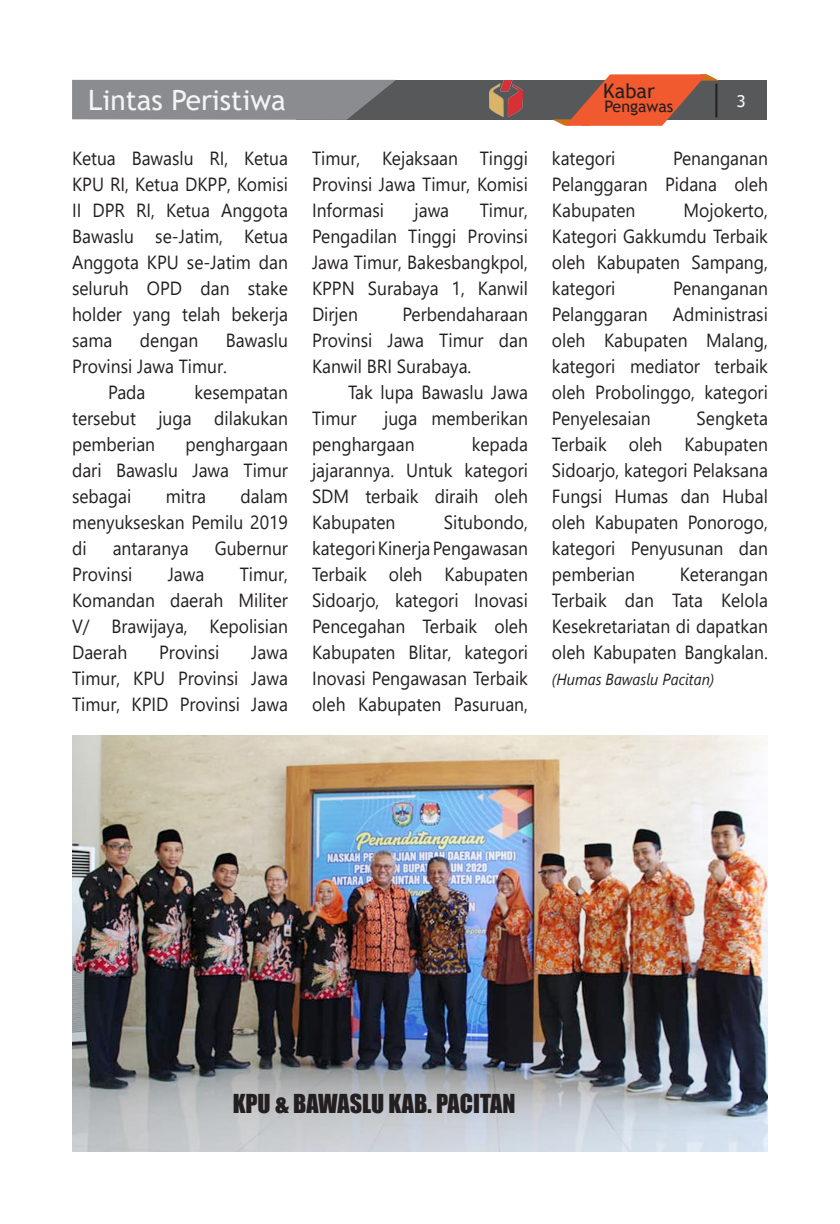
<style>
.page{position:relative;width:840px;height:1224px;background:#fff}
.page>*{position:absolute;margin:0;border:0;box-sizing:border-box;transform-origin:0 0}
.t1{font:28px "Trebuchet MS";color:#f5f5f6}
.t2{font:24px "Impact";color:#231f20}
.t3{font:20px "Trebuchet MS";color:#231f20}
.t4{font:19px/26px "Segoe UI";color:#231f20;text-align:justify;scale:.92 1}
.t5{font:italic 16px "Segoe UI";color:#231f20;scale:.92 1}
.t6{font:16px "Trebuchet MS";color:#231f20}
.t7{font:16px "Tahoma";color:#fff}
</style>
<div class="page">
<div style="left:296px;top:80px;width:470px;height:39px;background:#57585a"></div>
<svg style="left:72px;top:80px;width:324px;height:40px;background:#87898c"></svg>
<svg style="left:551px;top:74px;width:167px;height:52px"></svg>
<img style="left:489px;top:80px;width:33px;height:37px">
<img style="left:72px;top:736px;width:695px;height:416px">
<p class="t3" style="left:603px;top:79px;width:53px">Kabar</p>
<p class="t6" style="left:604px;top:97px;width:70px">Pengawas</p>
<p class="t1" style="left:88px;top:83px;width:199px">Lintas Peristiwa</p>
<p class="t7" style="left:736px;top:90px;width:10px">3</p>
<p class="t4" style="left:72px;top:144px;width:236px">Ketua Bawaslu RI, Ketua KPU RI, Ketua DKPP, Komisi II DPR RI, Ketua Anggota Bawaslu se-Jatim, Ketua Anggota KPU se-Jatim dan seluruh OPD dan stake holder yang telah bekerja sama</p>
<p class="t4" style="left:72px;top:326px;width:236px;text-indent:154px">Bawaslu<br>Provinsi Jawa Timur.</p>
<p class="t4" style="left:108px;top:378px;width:42px">Pada</p>
<p class="t4" style="left:140px;top:326px;width:65px">dengan</p>
<p class="t4" style="left:72px;top:378px;width:236px;text-indent:122px">kesempatan tersebut juga dilakukan pemberian</p>
<p class="t4" style="left:72px;top:430px;width:236px;text-indent:113px">penghargaan dari Bawaslu Jawa Timur sebagai</p>
<p class="t4" style="left:72px;top:482px;width:236px;text-indent:168px">dalam menyukseskan Pemilu 2019 di</p>
<p class="t4" style="left:166px;top:482px;width:45px">mitra</p>
<p class="t4" style="left:113px;top:534px;width:84px">antaranya</p>
<p class="t4" style="left:214px;top:534px;width:81px">Gubernur</p>
<p class="t4" style="left:72px;top:560px;width:67px">Provinsi</p>
<p class="t4" style="left:168px;top:560px;width:41px">Jawa</p>
<p class="t4" style="left:72px;top:560px;width:236px;text-indent:167px">Timur, Komandan daerah Militer V/ Brawijaya, Kepolisian Daerah</p>
<p class="t4" style="left:159px;top:638px;width:67px">Provinsi</p>
<p class="t4" style="left:72px;top:638px;width:236px;text-indent:179px">Jawa Timur, KPU Provinsi Jawa Timur, KPID Provinsi Jawa</p>
<p class="t4" style="left:312px;top:144px;width:236px">Timur, Kejaksaan Tinggi Provinsi Jawa Timur, Komisi Informasi</p>
<p class="t4" style="left:312px;top:196px;width:236px;text-indent:167px">Timur, Pengadilan Tinggi Provinsi Jawa Timur, Bakesbangkpol, KPPN Surabaya 1, Kanwil Dirjen</p>
<p class="t4" style="left:414px;top:196px;width:39px">jawa</p>
<p class="t4" style="left:312px;top:300px;width:236px;text-indent:90px">Perbendaharaan Provinsi Jawa Timur dan Kanwil BRI Surabaya.</p>
<p class="t4" style="left:312px;top:378px;width:236px;text-indent:36px">Tak lupa Bawaslu Jawa<br>Timur</p>
<p class="t4" style="left:312px;top:404px;width:236px;text-indent:72px">juga memberikan penghargaan</p>
<p class="t4" style="left:312px;top:430px;width:236px;text-indent:160px">kepada jajarannya. Untuk kategori SDM terbaik diraih oleh Kabupaten</p>
<p class="t4" style="left:312px;top:508px;width:236px;text-indent:132px">Situbondo, kategori Kinerja Pengawasan Terbaik oleh Kabupaten Sidoarjo, kategori Inovasi Pencegahan Terbaik oleh Kabupaten Blitar, kategori Inovasi Pengawasan Terbaik oleh Kabupaten Pasuruan,</p>
<p class="t4" style="left:551px;top:144px;width:71px">kategori</p>
<p class="t4" style="left:551px;top:144px;width:236px;text-indent:121px">Penanganan Pelanggaran Pidana oleh Kabupaten</p>
<p class="t4" style="left:551px;top:196px;width:236px;text-indent:131px">Mojokerto, Kategori Gakkumdu Terbaik oleh Kabupaten Sampang, kategori</p>
<p class="t4" style="left:672px;top:274px;width:105px">Penanganan</p>
<p class="t4" style="left:551px;top:300px;width:236px;text-indent:121px">Administrasi oleh Kabupaten Malang, kategori mediator terbaik oleh Probolinggo, kategori Penyelesaian</p>
<p class="t4" style="left:551px;top:300px;width:105px">Pelanggaran</p>
<p class="t4" style="left:551px;top:404px;width:236px;text-indent:144px">Sengketa Terbaik oleh Kabupaten Sidoarjo, kategori Pelaksana Fungsi Humas dan Hubal oleh Kabupaten Ponorogo, kategori Penyusunan dan pemberian</p>
<p class="t4" style="left:551px;top:560px;width:236px;text-indent:128px">Keterangan Terbaik dan Tata Kelola Kesekretariatan di dapatkan oleh Kabupaten Bangkalan.</p>
<p class="t5" style="left:551px;top:664px;width:178px">(Humas Bawaslu Pacitan)</p>
<p class="t2" style="left:232px;top:1085px;width:284px">KPU &amp; BAWASLU KAB. PACITAN</p>
</div>
